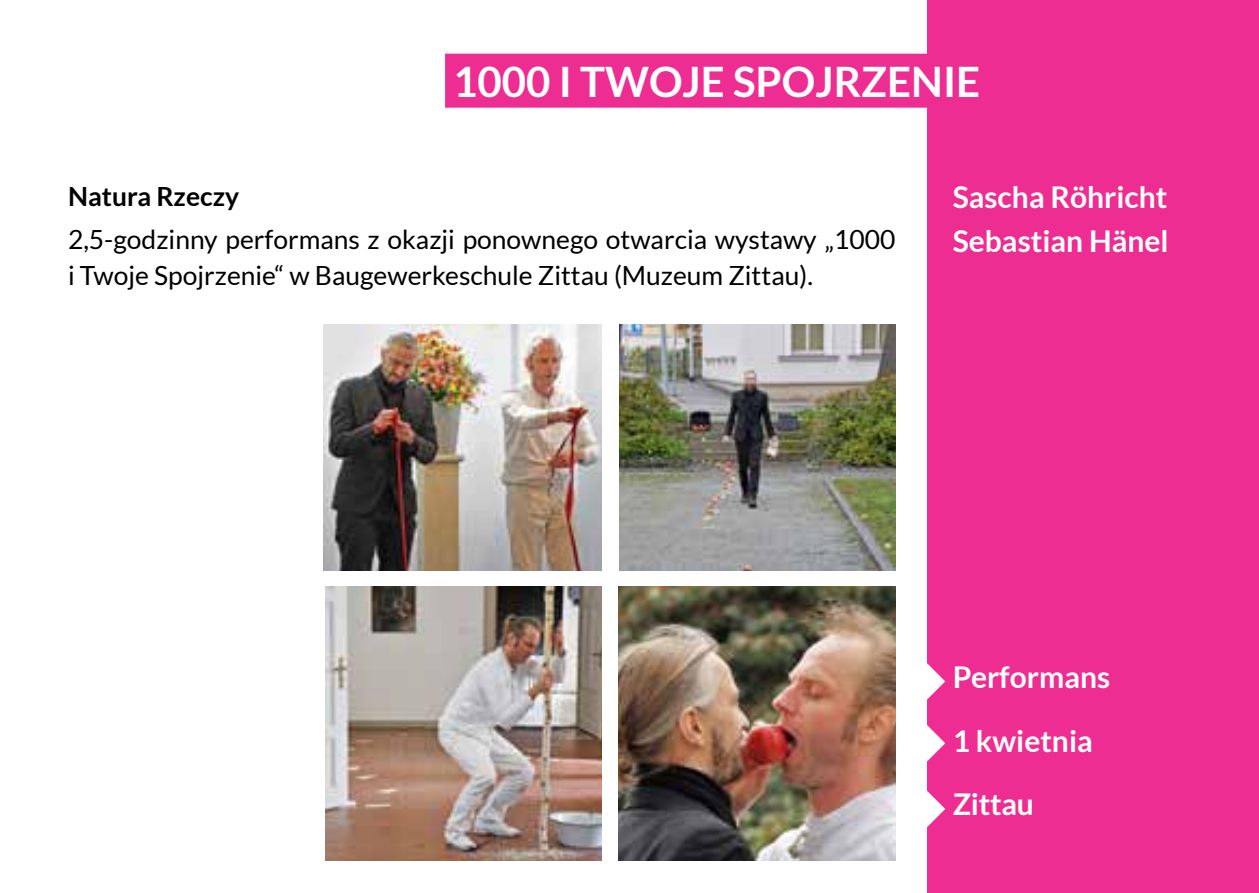
<style>
.page{position:relative;width:1259px;height:893px;background:#fff}
.page>*{position:absolute;margin:0;border:0;box-sizing:border-box;transform-origin:0 0}
.t1{font:700 42px "Lato";color:#fff}
.t2{font:700 30px/63.9px "Lato";color:#fff}
.t3{font:26.4px/43.8px "Lato";color:#000}
.s1{font-weight:700}
</style>
<div class="page">
<div style="left:927px;top:0;width:332px;height:893px;background:#ed2d92"></div>
<div style="left:445px;top:54px;width:535px;height:54px;background:#ed2d92"></div>
<svg style="left:927px;top:791px;width:18px;height:36px"></svg>
<svg style="left:927px;top:725px;width:18px;height:36px"></svg>
<svg style="left:927px;top:663px;width:18px;height:36px"></svg>
<img style="left:324px;top:325px;width:278px;height:245px">
<img style="left:619px;top:325px;width:276px;height:245px">
<img style="left:325px;top:586px;width:277px;height:275px">
<img style="left:618px;top:586px;width:277px;height:275px">
<p class="t1" style="left:453px;top:58px;width:528px">1000 I TWOJE SPOJRZENIE</p>
<p class="t3" style="left:68px;top:174px;width:829px"><span class="s1">Natura Rzeczy<br></span>2,5-godzinny performans z okazji ponownego otwarcia wystawy „1000</p>
<p class="t3" style="left:68px;top:253px;width:746px">i Twoje Spojrzenie“ w Baugewerkeschule Zittau (Muzeum Zittau).</p>
<p class="t2" style="left:952px;top:175px;width:217px;line-height:43.5px">Sascha Röhricht<br>Sebastian Hänel</p>
<p class="t2" style="left:952px;top:644px;width:159px">Performans<br>1 kwietnia<br>Zittau</p>
</div>
